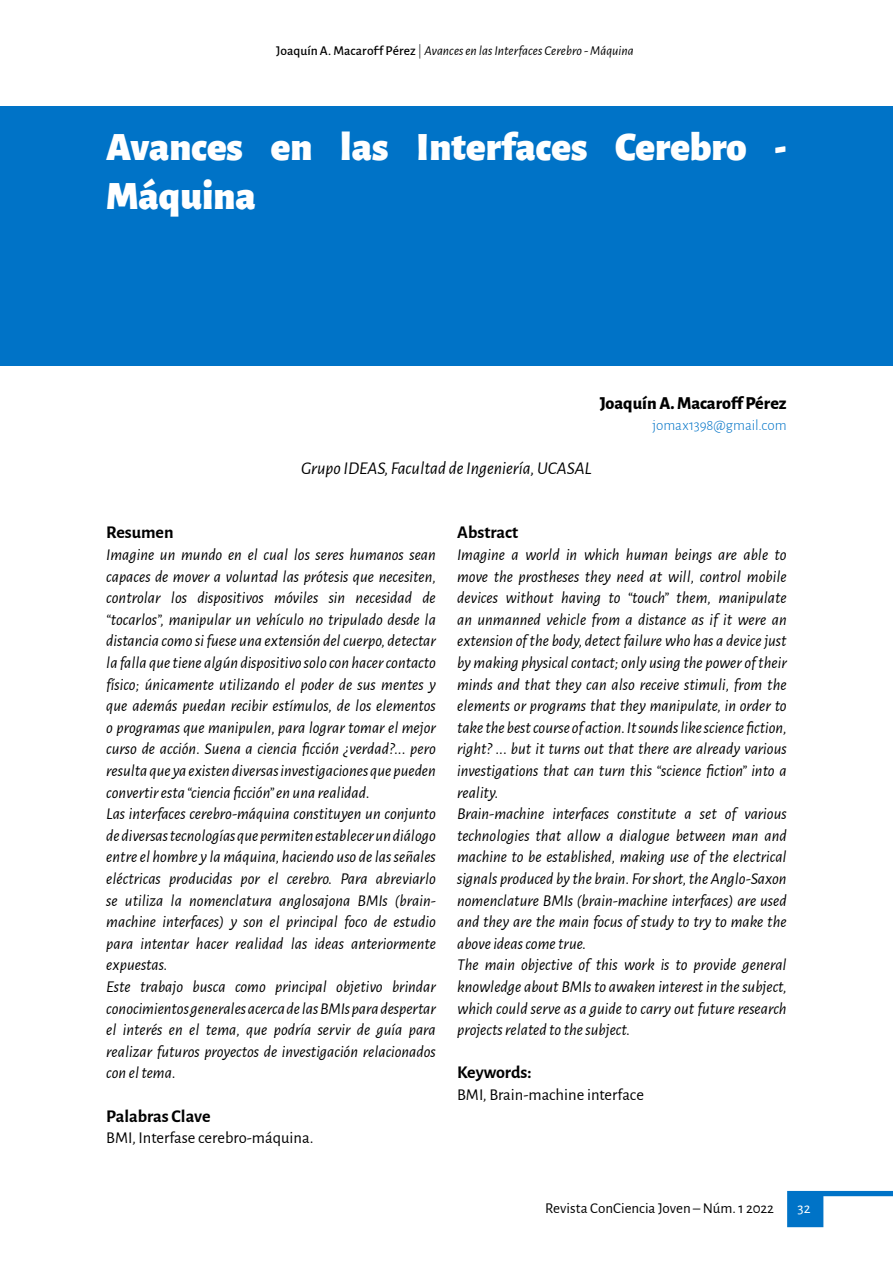
<style>
.page{position:relative;width:893px;height:1263px;background:#fff}
.page>*{position:absolute;margin:0;border:0;box-sizing:border-box;transform-origin:0 0}
.Titulo_articulo{font:900 40.5px/48.6px "Alegreya Sans";color:#fff}
.Resumen_cuerpo{font:italic 18px "Alegreya Sans";color:#000}
.t1{font:700 18px "Alegreya Sans";color:#000}
.Autor{font:800 18px "Alegreya Sans";color:#000}
.Resumen_cuerpo-2{font:italic 16.5px/21.6px "Alegreya Sans";color:#000;text-align:justify}
.Palabras_clave_cuerp{font:16.5px "Alegreya Sans";color:#000}
.t2{font:15px "Alegreya Sans";color:#000}
.Autor1{font:300 15px "Alegreya Sans";letter-spacing:-.005em;color:#0073c7}
.t3{font:15px "Alegreya Sans";color:#fff}
.t4{font:italic 13.5px "Alegreya Sans";color:#000}
.s1{font-weight:500;font-style:normal}
.s2{font-weight:300;font-style:normal}
</style>
<div class="page">
<svg style="left:787px;top:1191px;width:106px;height:36px"></svg>
<div style="left:0;top:106px;width:893px;height:259px;background:#0073c7"></div>
<p class="t4" style="left:276px;top:41px;width:359px"><span class="s1">Joaquín A. Macaroff Pérez</span> <span class="s2">|</span> Avances en las Interfaces Cerebro - Máquina</p>
<p class="Titulo_articulo" style="left:106px;top:119px;width:682px">Avances en las Interfaces Cerebro -<br>Máquina</p>
<p class="Autor" style="left:600px;top:389px;width:188px">Joaquín A. Macaroff Pérez</p>
<p class="Autor1" style="left:653px;top:416px;width:136px">jomax1398@gmail.com</p>
<p class="Resumen_cuerpo" style="left:301px;top:455px;width:292px">Grupo IDEAS, Facultad de Ingeniería, UCASAL</p>
<p class="t1" style="left:106px;top:519px;width:69px">Resumen</p>
<p class="Resumen_cuerpo-2" style="left:106px;top:543px;width:331px">Imagine un mundo en el cual los seres humanos sean capaces de mover a voluntad las prótesis que necesiten, controlar los dispositivos móviles sin necesidad de “tocarlos”, manipular un vehículo no tripulado desde la distancia como si fuese una extensión del cuerpo, detectar la falla que tiene algún dispositivo solo con hacer contacto físico; únicamente utilizando el poder de sus mentes y que además puedan recibir estímulos, de los elementos o programas que manipulen, para lograr tomar el mejor curso de acción. Suena a ciencia ficción ¿verdad?... pero resulta que ya existen diversas investigaciones que pueden convertir esta “ciencia ficción” en una realidad.</p>
<p class="Resumen_cuerpo-2" style="left:106px;top:802px;width:331px">Las interfaces cerebro-máquina constituyen un conjunto de diversas tecnologías que permiten establecer un diálogo entre el hombre y la máquina, haciendo uso de las señales eléctricas producidas por el cerebro. Para abreviarlo se utiliza la nomenclatura anglosajona BMIs (brain&shy;machine interfaces) y son el principal foco de estudio para intentar hacer realidad las ideas anteriormente expuestas.</p>
<p class="Resumen_cuerpo-2" style="left:106px;top:975px;width:331px">Este trabajo busca como principal objetivo brindar conocimientos generales acerca de las BMIs para despertar el interés en el tema, que podría servir de guía para realizar futuros proyectos de investigación relacionados con el tema.</p>
<p class="t1" style="left:106px;top:1102px;width:106px">Palabras Clave</p>
<p class="Palabras_clave_cuerp" style="left:106px;top:1126px;width:209px">BMI, Interfase cerebro-máquina.</p>
<p class="t1" style="left:457px;top:519px;width:63px">Abstract</p>
<p class="Resumen_cuerpo-2" style="left:457px;top:543px;width:331px">Imagine a world in which human beings are able to move the prostheses they need at will, control mobile devices without having to “touch” them, manipulate an unmanned vehicle from a distance as if it were an extension of the body, detect failure who has a device just by making physical contact; only using the power of their minds and that they can also receive stimuli, from the elements or programs that they manipulate, in order to take the best course of action. It sounds like science fiction, right? ... but it turns out that there are already various investigations that can turn this “science fiction” into a reality.</p>
<p class="Resumen_cuerpo-2" style="left:457px;top:802px;width:331px">Brain-machine interfaces constitute a set of various technologies that allow a dialogue between man and machine to be established, making use of the electrical signals produced by the brain. For short, the Anglo-Saxon nomenclature BMIs (brain-machine interfaces) are used and they are the main focus of study to try to make the above ideas come true.</p>
<p class="Resumen_cuerpo-2" style="left:457px;top:953px;width:331px">The main objective of this work is to provide general knowledge about BMIs to awaken interest in the subject, which could serve as a guide to carry out future research projects related to the subject.</p>
<p class="t1" style="left:457px;top:1059px;width:76px">Keywords:</p>
<p class="Palabras_clave_cuerp" style="left:457px;top:1083px;width:188px">BMI, Brain-machine interface</p>
<p class="t2" style="left:545px;top:1197px;width:231px">Revista ConCiencia Joven – Núm. 1 2022</p>
<p class="t3" style="left:798px;top:1197px;width:14px">32</p>
</div>
